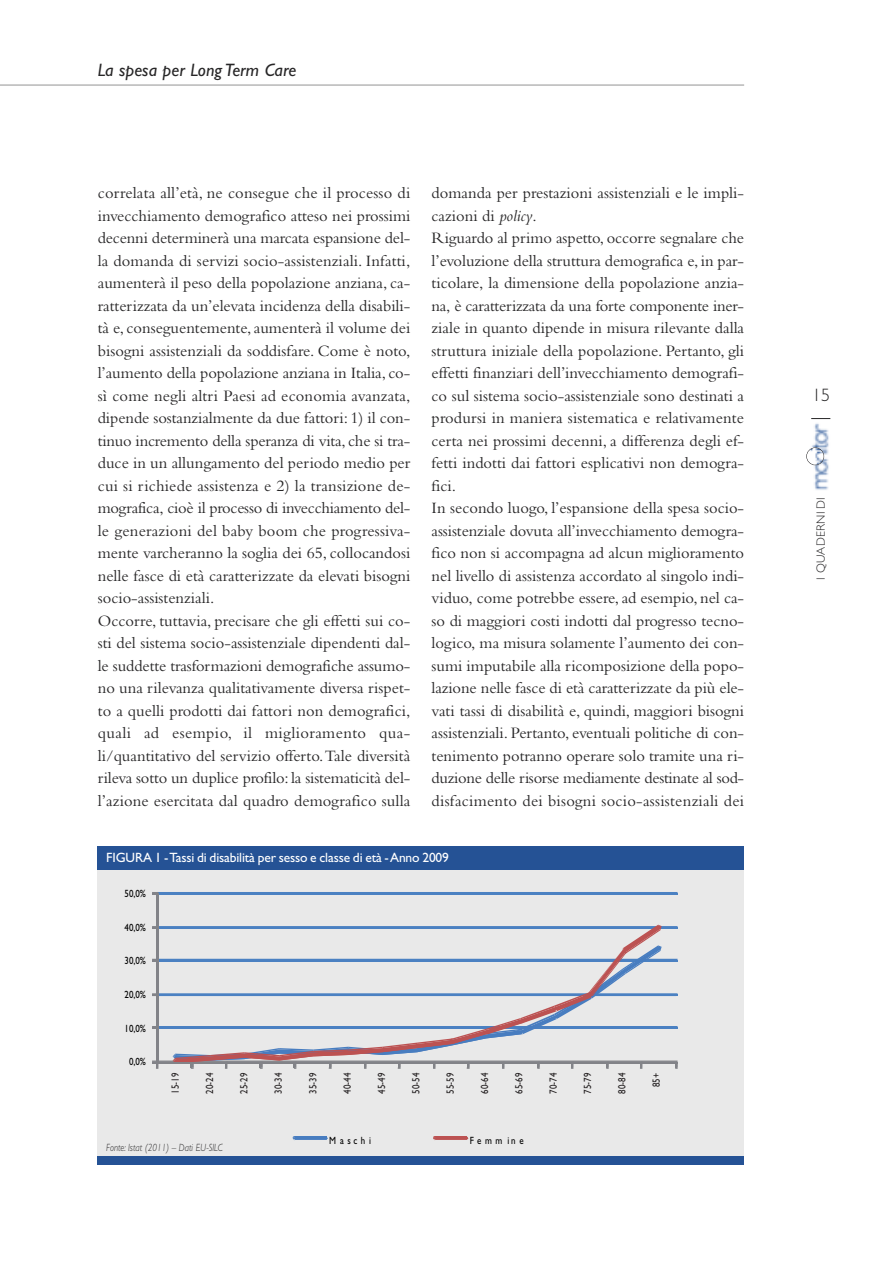
<style>
.page{position:relative;width:893px;height:1263px;background:#fff}
.page>*{position:absolute;margin:0;border:0;box-sizing:border-box;transform-origin:0 0}
.t1{font:italic 18px "Gill Sans";color:#272627}
.t2{font:300 18px "Gill Sans";color:#272627}
.t3{font:16.5px/22.5px "Bembo";color:#272627}
.t4{font:13.5px "Gill Sans";letter-spacing:-.01em;color:#fff}
.t5{font:300 12px "Gill Sans";letter-spacing:.02em;color:#272627}
.t6{font:10.5px "Gill Sans";color:#231f20;scale:.85 1}
.t7{font:10.5px "Gill Sans";letter-spacing:.355em;color:#000;scale:.85 1}
.t8{font:italic 300 10.5px "Gill Sans";color:#272627;scale:.85 1}
.s1{font-style:italic}
</style>
<div class="page">
<hr style="left:0;top:85px;width:744px;height:1px;background:#939393">
<img style="left:811px;top:423px;width:18px;height:67px">
<img style="left:806px;top:448px;width:18px;height:17px;border-radius:50%">
<div style="left:806px;top:447px;width:18px;height:18px;border:1px solid #272627;border-radius:50%"></div>
<svg style="left:811px;top:418px;width:19px;height:1px"></svg>
<div style="left:98px;top:846px;width:646px;height:319px;background:#e9e9e9"></div>
<svg style="left:152px;top:892px;width:525px;height:177px"></svg>
<svg style="left:293px;top:1136px;width:35px;height:4px"></svg>
<svg style="left:433px;top:1136px;width:35px;height:4px"></svg>
<div style="left:98px;top:846px;width:646px;height:24px;background:#255295"></div>
<div style="left:98px;top:1157px;width:646px;height:8px;background:#255295"></div>
<p class="t1" style="left:98px;top:63px;width:200px">La spesa per Long Term Care</p>
<p class="t3" style="left:98px;top:183px;width:314px">correlata all’età, ne consegue che il processo di invecchiamento demografico atteso nei prossimi decenni determinerà una marcata espansione del&shy;la domanda di servizi socio-assistenziali. Infatti, aumenterà il peso della popolazione anziana, ca&shy;ratterizzata da un’elevata incidenza della disabili&shy;tà e, conseguentemente,aumenterà il volume dei bisogni assistenziali da soddisfare. Come è noto, l’aumento della popolazione anziana in Italia, co&shy;sì come negli altri Paesi ad economia avanzata, dipende sostanzialmente da due fattori: 1) il con&shy;tinuo incremento della speranza di vita, che si tra&shy;duce in un allungamento del periodo medio per cui si richiede assistenza e 2) la transizione de&shy;mografica, cioè il processo di invecchiamento del&shy;le generazioni del baby boom che progressiva&shy;mente varcheranno la soglia dei 65, collocandosi nelle fasce di età caratterizzate da elevati bisogni socio-assistenziali.<br>Occorre, tuttavia, precisare che gli effetti sui co&shy;sti del sistema socio-assistenziale dipendenti dal&shy;le suddette trasformazioni demografiche assumo&shy;no una rilevanza qualitativamente diversa rispet&shy;to a quelli prodotti dai fattori non demografici, quali ad esempio, il miglioramento qua&shy;li/quantitativo del servizio offerto.Tale diversità rileva sotto un duplice profilo: la sistematicità del&shy;l’azione esercitata dal quadro demografico sulla</p>
<p class="t3" style="left:432px;top:183px;width:314px">domanda per prestazioni assistenziali e le impli&shy;cazioni di <span class="s1">policy</span>.<br>Riguardo al primo aspetto, occorre segnalare che l’evoluzione della struttura demografica e, in par&shy;ticolare, la dimensione della popolazione anzia&shy;na, è caratterizzata da una forte componente iner&shy;ziale in quanto dipende in misura rilevante dalla struttura iniziale della popolazione. Pertanto, gli effetti finanziari dell’invecchiamento demografi&shy;co sul sistema socio-assistenziale sono destinati a prodursi in maniera sistematica e relativamente certa nei prossimi decenni, a differenza degli ef&shy;fetti indotti dai fattori esplicativi non demogra&shy;fici.<br>In secondo luogo, l’espansione della spesa socio&shy;assistenziale dovuta all’invecchiamento demogra&shy;fico non si accompagna ad alcun miglioramento nel livello di assistenza accordato al singolo indi&shy;viduo, come potrebbe essere,ad esempio, nel ca&shy;so di maggiori costi indotti dal progresso tecno&shy;logico, ma misura solamente l’aumento dei con&shy;sumi imputabile alla ricomposizione della popo&shy;lazione nelle fasce di età caratterizzate da più ele&shy;vati tassi di disabilità e, quindi, maggiori bisogni assistenziali. Pertanto, eventuali politiche di con&shy;tenimento potranno operare solo tramite una ri&shy;duzione delle risorse mediamente destinate al sod&shy;disfacimento dei bisogni socio-assistenziali dei</p>
<p class="t4" style="left:106px;top:852px;width:344px">FIGURA 1 -Tassi di disabilità per sesso e classe di età -Anno 2009</p>
<p class="t7" style="left:125px;top:890px;width:27px">50,0%</p>
<p class="t7" style="left:125px;top:923px;width:27px">40,0%</p>
<p class="t7" style="left:125px;top:957px;width:27px">30,0%</p>
<p class="t7" style="left:125px;top:990px;width:27px">20,0%</p>
<p class="t7" style="left:125px;top:1024px;width:27px">10,0%</p>
<p class="t7" style="left:129px;top:1058px;width:21px">0,0%</p>
<p class="t6" style="left:171px;top:1093px;width:26px;rotate:-90deg">15-19</p>
<p class="t6" style="left:206px;top:1093px;width:26px;rotate:-90deg">20-24</p>
<p class="t6" style="left:240px;top:1093px;width:26px;rotate:-90deg">25-29</p>
<p class="t6" style="left:274px;top:1093px;width:26px;rotate:-90deg">30-34</p>
<p class="t6" style="left:309px;top:1093px;width:26px;rotate:-90deg">35-39</p>
<p class="t6" style="left:343px;top:1093px;width:26px;rotate:-90deg">40-44</p>
<p class="t6" style="left:377px;top:1093px;width:26px;rotate:-90deg">45-49</p>
<p class="t6" style="left:412px;top:1093px;width:26px;rotate:-90deg">50-54</p>
<p class="t6" style="left:446px;top:1093px;width:26px;rotate:-90deg">55-59</p>
<p class="t6" style="left:481px;top:1093px;width:26px;rotate:-90deg">60-64</p>
<p class="t6" style="left:515px;top:1093px;width:26px;rotate:-90deg">65-69</p>
<p class="t6" style="left:549px;top:1093px;width:26px;rotate:-90deg">70-74</p>
<p class="t6" style="left:584px;top:1093px;width:26px;rotate:-90deg">75-79</p>
<p class="t6" style="left:618px;top:1093px;width:26px;rotate:-90deg">80-84</p>
<p class="t6" style="left:652px;top:1087px;width:18px;rotate:-90deg">85+</p>
<p class="t8" style="left:106px;top:1143px;width:139px">Fonte: Istat (2011) – Dati EU-SILC</p>
<p class="t7" style="left:329px;top:1137px;width:51px">Maschi</p>
<p class="t7" style="left:470px;top:1137px;width:65px">Femm ine</p>
<p class="t2" style="left:812px;top:388px;width:19px">15</p>
<p class="t5" style="left:816px;top:580px;width:84px;rotate:-90deg">I QUADERNI DI</p>
</div>
